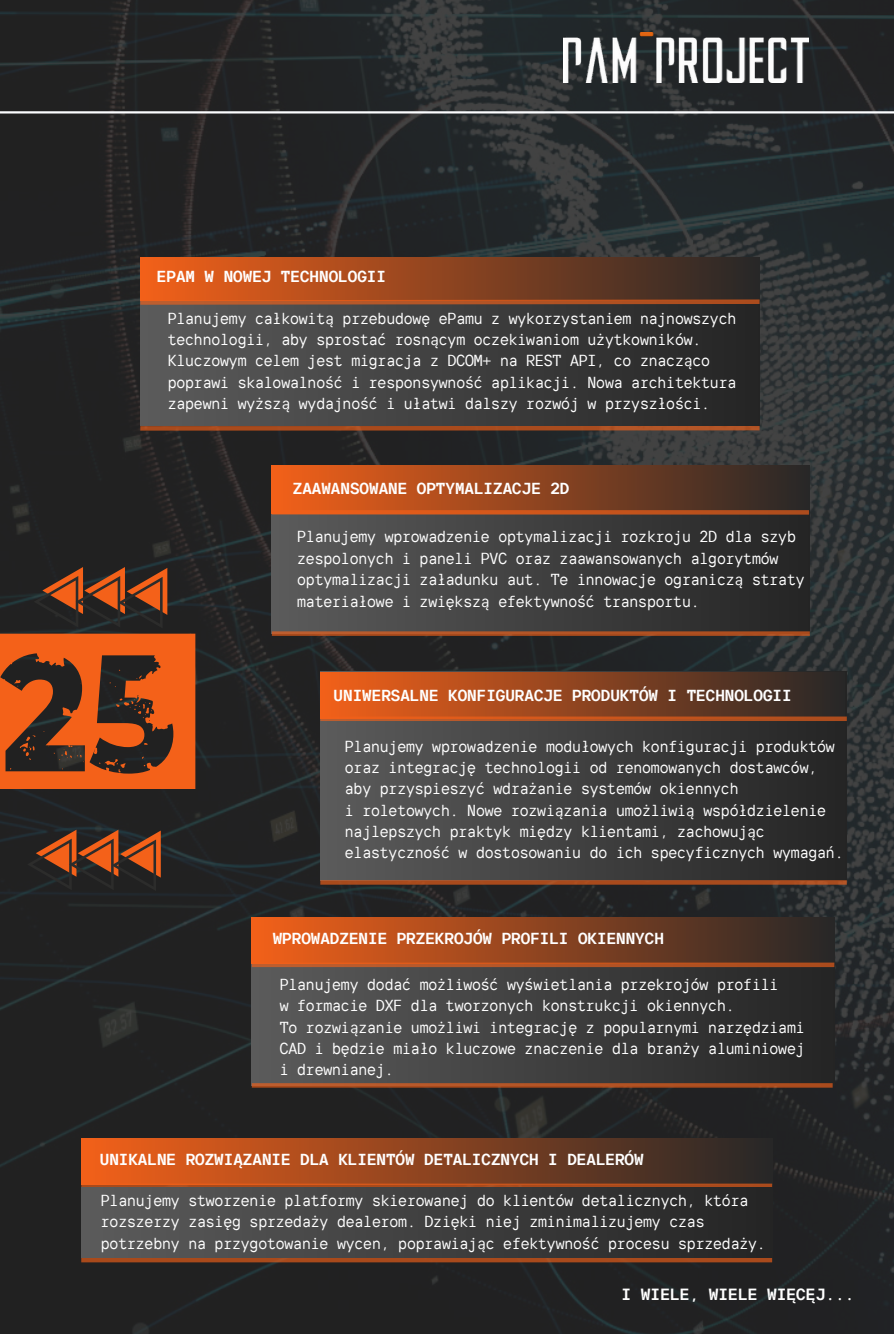
<style>
.page{position:relative;width:894px;height:1334px;background:#fff}
.page>*{position:absolute;margin:0;border:0;box-sizing:border-box;transform-origin:0 0}
.t1{font:700 16.2px "TT Interphases Mono";color:#fff}
.t2{font:15.9px/21.3px "TT Interphases Mono";letter-spacing:-.05em;color:#fff}
.t3{font:700 15.9px "TT Interphases Mono";color:#fff}
</style>
<div class="page">
<img style="left:0;top:0;width:893px;height:1333px">
<img style="left:563px;top:33px;width:245px;height:49px">
<svg style="left:27px;top:829px;width:134px;height:61px;background:#5c3521"></svg>
<div style="left:320px;top:671px;width:526px;height:208px;background:linear-gradient(to right,#5b5b5b,#252525)"></div>
<div style="left:320px;top:672px;width:523px;height:46px;background:linear-gradient(to right,#f36119,#272727)"></div>
<svg style="left:320px;top:716px;width:526px;height:5px;background:#bd531f"></svg>
<svg style="left:320px;top:880px;width:526px;height:4px;background:#a64c20"></svg>
<hr style="left:140px;top:426px;width:619px;height:4px;background:#a94b1d">
<div style="left:140px;top:258px;width:619px;height:167px;background:linear-gradient(to right,#5b5b5b,#242424)"></div>
<div style="left:140px;top:258px;width:619px;height:42px;background:linear-gradient(to right,#f36119,#272727)"></div>
<svg style="left:138px;top:299px;width:624px;height:6px;background:#a75025"></svg>
<div style="left:81px;top:1138px;width:691px;height:45px;background:linear-gradient(to right,#f36119,#272727)"></div>
<svg style="left:81px;top:1183px;width:691px;height:3px;background:#b44e1c"></svg>
<div style="left:81px;top:1257px;width:691px;height:5px;background:#a94a1c"></div>
<div style="left:81px;top:1186px;width:691px;height:71px;background:linear-gradient(to right,#5b5b5b,#242424)"></div>
<div style="left:252px;top:917px;width:582px;height:168px;background:linear-gradient(to right,#5b5b5b,#252524)"></div>
<div style="left:252px;top:917px;width:582px;height:46px;background:linear-gradient(to right,#f36119,#272727)"></div>
<svg style="left:252px;top:962px;width:582px;height:4px;background:#b75221"></svg>
<svg style="left:252px;top:1082px;width:580px;height:5px;background:#964d2a"></svg>
<div style="left:272px;top:467px;width:537px;height:166px;background:linear-gradient(to right,#5b5b5b,#242424)"></div>
<div style="left:272px;top:465px;width:537px;height:48px;background:linear-gradient(to right,#f36119,#272727)"></div>
<svg style="left:272px;top:510px;width:536px;height:4px;background:#cc551b"></svg>
<svg style="left:272px;top:631px;width:537px;height:4px;background:#a65026"></svg>
<svg style="left:0;top:567px;width:195px;height:221px;background:#8a421e"></svg>
<hr style="left:0;top:111px;width:893px;height:2px;background:#fcfdff">
<p class="t3" style="left:157px;top:266px;width:230px">EPAM W NOWEJ TECHNOLOGII</p>
<p class="t2" style="left:167px;top:307px;width:570px">Planujemy całkowitą przebudowę ePamu z wykorzystaniem najnowszych technologii, aby sprostać rosnącym oczekiwaniom użytkowników.<br>Kluczowym celem jest migracja z DCOM+ na REST API, co znacząco poprawi skalowalność i responsywność aplikacji. Nowa architektura zapewni wyższą wydajność i ułatwi dalszy rozwój w przyszłości.</p>
<p class="t3" style="left:293px;top:479px;width:278px">ZAAWANSOWANE OPTYMALIZACJE 2D</p>
<p class="t2" style="left:297px;top:526px;width:509px">Planujemy wprowadzenie optymalizacji rozkroju 2D dla szyb zespolonych i paneli PVC oraz zaawansowanych algorytmów optymalizacji załadunku aut. Te innowacje ograniczą straty materiałowe i zwiększą efektywność transportu.</p>
<p class="t3" style="left:333px;top:686px;width:459px">UNIWERSALNE KONFIGURACJE PRODUKTÓW I TECHNOLOGII</p>
<p class="t2" style="left:344px;top:735px;width:492px">Planujemy wprowadzenie modułowych konfiguracji produktów oraz integrację technologii od renomowanych dostawców,</p>
<p class="t2" style="left:344px;top:777px;width:396px">aby przyspieszyć wdrażanie systemów okiennych</p>
<h1 class="t2" style="left:344px;top:799px;width:500px">i roletowych. Nowe rozwiązania umożliwią współdzielenie najlepszych praktyk między klientami, zachowując elastyczność w dostosowaniu do ich specyficznych wymagań.</h1>
<p class="t3" style="left:272px;top:928px;width:392px">WPROWADZENIE PRZEKROJÓW PROFILI OKIENNYCH</p>
<h1 class="t2" style="left:279px;top:973px;width:500px">Planujemy dodać możliwość wyświetlania przekrojów profili</h1>
<p class="t2" style="left:279px;top:994px;width:457px">w formacie DXF dla tworzonych konstrukcji okiennych.</p>
<p class="t2" style="left:279px;top:1016px;width:527px">To rozwiązanie umożliwi integrację z popularnymi narzędziami</p>
<p class="t2" style="left:279px;top:1037px;width:527px">CAD i będzie miało kluczowe znaczenie dla branży aluminiowej</p>
<h1 class="t2" style="left:279px;top:1058px;width:116px">i drewnianej.</h1>
<p class="t3" style="left:100px;top:1149px;width:545px">UNIKALNE ROZWIĄZANIE DLA KLIENTÓW DETALICZNYCH I DEALERÓW</p>
<p class="t2" style="left:100px;top:1189px;width:666px">Planujemy stworzenie platformy skierowanej do klientów detalicznych, która rozszerzy zasięg sprzedaży dealerom. Dzięki niej zminimalizujemy czas potrzebny na przygotowanie wycen, poprawiając efektywność procesu sprzedaży.</p>
<p class="t1" style="left:621px;top:1284px;width:234px">I WIELE, WIELE WIĘCĘJ...</p>
</div>
